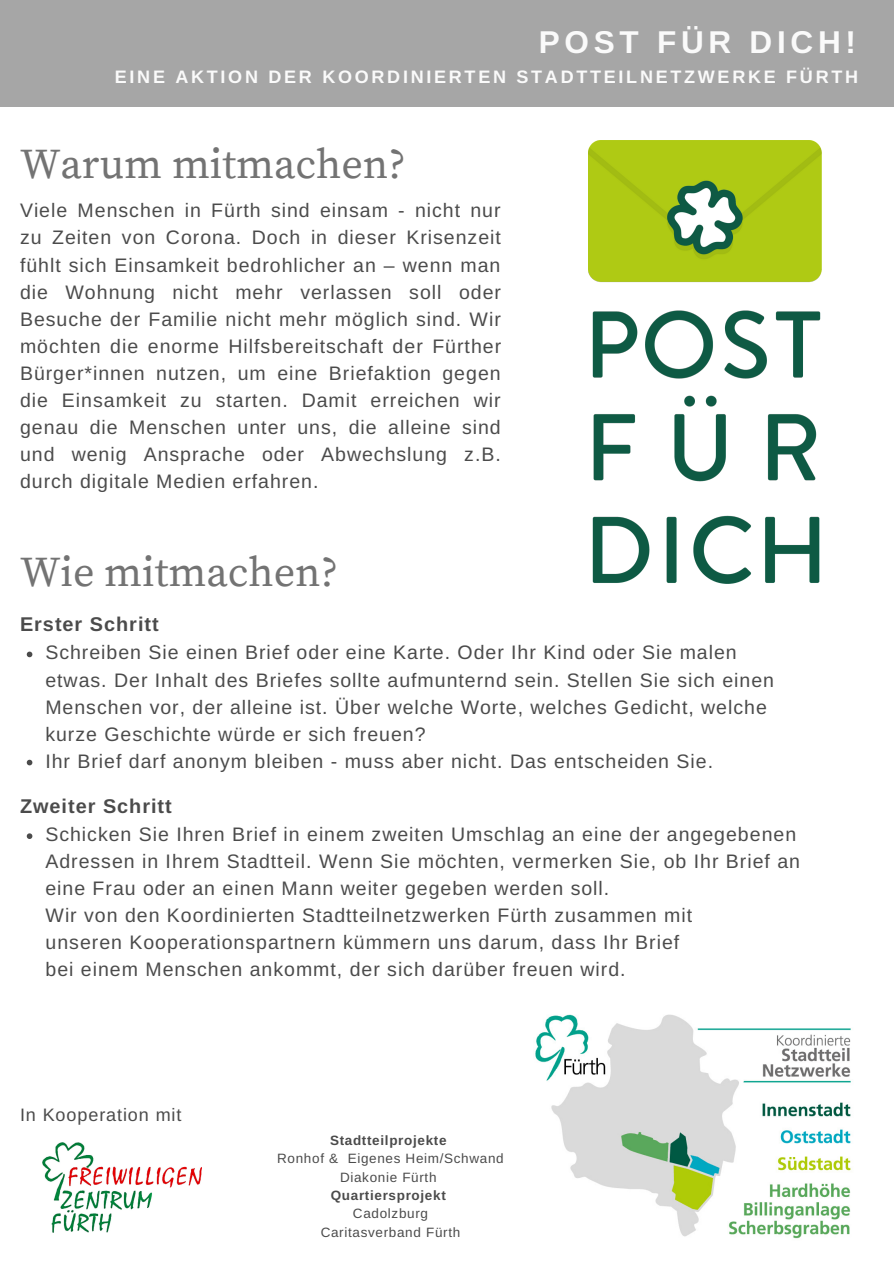
<style>
.page{position:relative;width:894px;height:1264px;background:#fff}
.page>*{position:absolute;margin:0;border:0;box-sizing:border-box;transform-origin:0 0}
.t1{font:42px "Source Serif Pro";color:#737373}
.t2{font:700 31.5px "Arimo";letter-spacing:.15em;color:#fafafa}
.t3{font:700 19.8px "Arimo";letter-spacing:.05em;color:#4b4b4b}
.t4{font:19.5px/27px "Arimo";letter-spacing:.05em;color:#4b4b4b}
.t5{font:700 18px "Arimo";letter-spacing:.15em;color:#fafafa}
.t6{font:18px "Arimo";letter-spacing:.05em;color:#4b4b4b}
.t7{font:13.5px/18.3px "Arimo";letter-spacing:.05em;color:#4b4b4b;text-align:center}
.t8{font:700 13.5px "Arimo";letter-spacing:.05em;color:#4b4b4b}
</style>
<div class="page">
<div style="left:0;top:0;width:893px;height:107px;background:#a6a6a6"></div>
<img style="left:535px;top:1014px;width:316px;height:225px">
<img style="left:588px;top:140px;width:233px;height:443px">
<img style="left:42px;top:1142px;width:159px;height:90px">
<svg style="left:27px;top:833px;width:5px;height:6px"></svg>
<svg style="left:27px;top:651px;width:5px;height:6px"></svg>
<svg style="left:27px;top:759px;width:5px;height:6px"></svg>
<h2 class="t2" style="left:538px;top:25px;width:319px">POST FÜR DICH!</h2>
<p class="t5" style="left:115px;top:66px;width:744px">EINE AKTION DER KOORDINIERTEN STADTTEILNETZWERKE FÜRTH</p>
<h1 class="t1" style="left:20px;top:139px;width:387px">Warum mitmachen?</h1>
<p class="t4" style="left:20px;top:197px;width:482px;text-align:justify">Viele Menschen in Fürth sind einsam - nicht nur zu Zeiten von Corona. Doch in dieser Krisenzeit fühlt sich Einsamkeit bedrohlicher an – wenn man die Wohnung nicht mehr verlassen soll oder Besuche der Familie nicht mehr möglich sind. Wir möchten die enorme Hilfsbereitschaft der Fürther Bürger*innen nutzen, um eine Briefaktion gegen die Einsamkeit zu starten. Damit erreichen wir genau die Menschen unter uns, die alleine sind und wenig Ansprache oder Abwechslung z.B. durch digitale Medien erfahren.</p>
<h1 class="t1" style="left:20px;top:547px;width:320px">Wie mitmachen?</h1>
<p class="t3" style="left:20px;top:613px;width:140px">Erster Schritt</p>
<p class="t4" style="left:45px;top:639px;width:730px">Schreiben Sie einen Brief oder eine Karte. Oder Ihr Kind oder Sie malen etwas. Der Inhalt des Briefes sollte aufmunternd sein. Stellen Sie sich einen Menschen vor, der alleine ist. Über welche Worte, welches Gedicht, welche kurze Geschichte würde er sich freuen?<br>Ihr Brief darf anonym bleiben - muss aber nicht. Das entscheiden Sie.</p>
<p class="t3" style="left:20px;top:794px;width:153px">Zweiter Schritt</p>
<p class="t4" style="left:45px;top:821px;width:756px">Schicken Sie Ihren Brief in einem zweiten Umschlag an eine der angegebenen Adressen in Ihrem Stadtteil. Wenn Sie möchten, vermerken Sie, ob Ihr Brief an eine Frau oder an einen Mann weiter gegeben werden soll.<br>Wir von den Koordinierten Stadtteilnetzwerken Fürth zusammen mit<br>unseren Kooperationspartnern kümmern uns darum, dass Ihr Brief<br>bei einem Menschen ankommt, der sich darüber freuen wird.</p>
<p class="t6" style="left:20px;top:1104px;width:163px">In Kooperation mit</p>
<p class="t8" style="left:330px;top:1132px;width:118px">Stadtteilprojekte</p>
<p class="t7" style="left:277px;top:1149px;width:228px">Ronhof &amp; Eigenes Heim/Schwand<br>Diakonie Fürth</p>
<p class="t8" style="left:330px;top:1187px;width:117px">Quartiersprojekt</p>
<p class="t7" style="left:320px;top:1204px;width:141px">Cadolzburg<br>Caritasverband Fürth</p>
</div>
